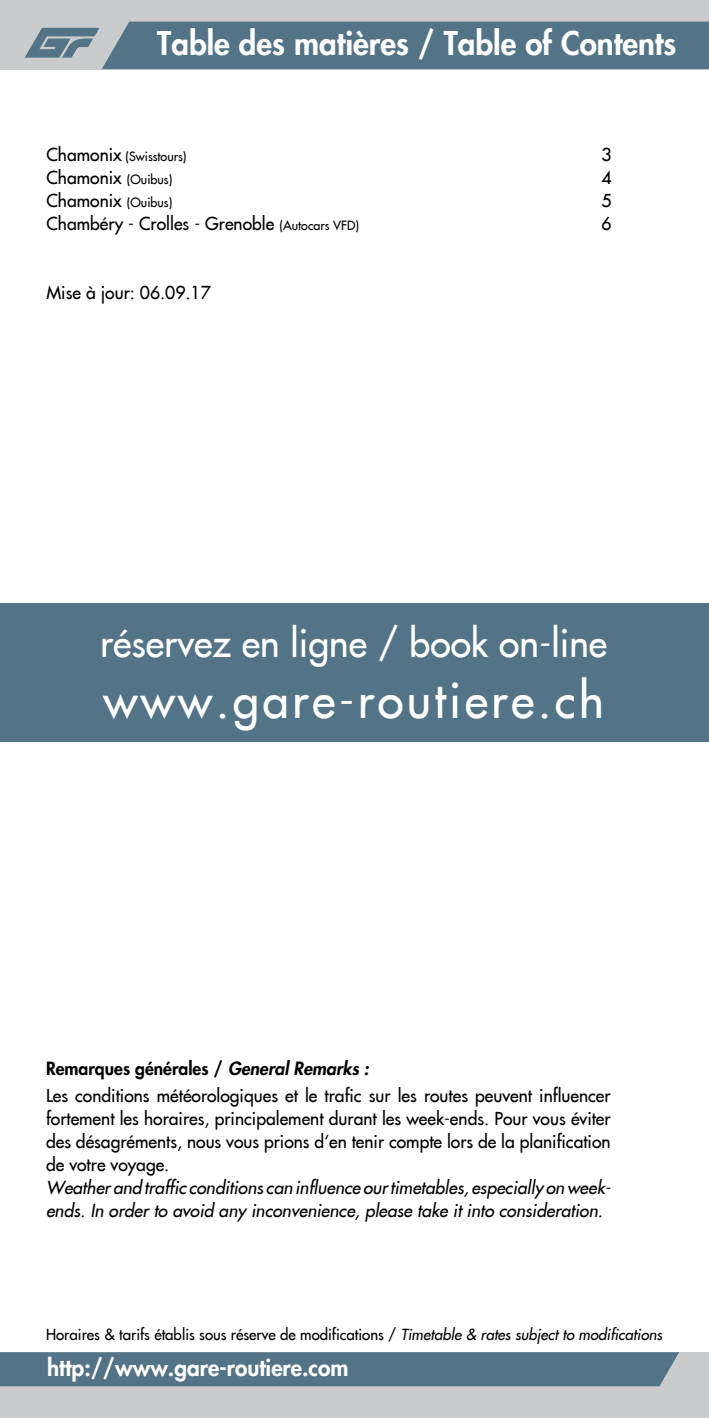
<style>
.page{position:relative;width:709px;height:1418px;background:#fff}
.page>*{position:absolute;margin:0;border:0;box-sizing:border-box;transform-origin:0 0}
.t1{font:47.5px "Futura";letter-spacing:.07em;color:#fff}
.t2{font:37.5px "Futura";color:#fff}
.t3{font:800 31.25px "Futura";color:#fff}
.t4{font:800 22.5px "Futura";color:#fff}
.t5{font:17.5px/23px "Futura";color:#000}
.t6{font:italic 17.5px/23px "Futura";color:#000}
.t7{font:15px "Futura";color:#000}
.t8{font:12.5px "Futura";color:#000}
.s1{font-size:17.5px}
.s2{font-size:12.5px}
.s3{font-weight:800}
.s4{font-weight:800;font-style:italic}
.s5{font-style:italic}
</style>
<div class="page">
<div style="left:0;top:0;width:709px;height:69px;background:#c9cbcd"></div>
<div style="left:0;top:1352px;width:709px;height:65px;background:#c9cbcd"></div>
<div style="left:0;top:1352px;width:679px;height:34px;background:#537486"></div>
<svg style="left:25px;top:22px;width:684px;height:47px;background:#5d7b8c"></svg>
<div style="left:0;top:603px;width:709px;height:138px;background:#537486"></div>
<h3 class="t3" style="left:157px;top:23px;width:520px">Table des matières / Table of Contents</h3>
<p class="t8" style="left:46px;top:148px;width:142px"><span class="s1">Chamonix</span> (Swisstours)</p>
<p class="t5" style="left:601px;top:143px;width:12px">3</p>
<p class="t5" style="left:46px;top:166px;width:127px">Chamonix <span class="s2">(Ouibus)</span></p>
<p class="t5" style="left:601px;top:166px;width:12px">4</p>
<p class="t5" style="left:46px;top:189px;width:127px">Chamonix <span class="s2">(Ouibus)</span></p>
<p class="t5" style="left:601px;top:189px;width:12px">5</p>
<p class="t5" style="left:46px;top:212px;width:314px">Chambéry - Crolles - Grenoble <span class="s2">(Autocars VFD)</span></p>
<p class="t5" style="left:601px;top:212px;width:12px">6</p>
<p class="t5" style="left:46px;top:281px;width:166px">Mise à jour: 06.09.17</p>
<h2 class="t2" style="left:100px;top:620px;width:508px">réservez en ligne / book on-line</h2>
<h1 class="t1" style="left:103px;top:671px;width:502px">www.gare-routiere.ch</h1>
<p class="t5" style="left:46px;top:1054px;width:566px;line-height:27.5px"><span class="s3">Remarques générales /</span> <span class="s4">General Remarks :<br></span>Les conditions météorologiques et le trafic sur les routes peuvent influencer</p>
<p class="t5" style="left:46px;top:1107px;width:566px;text-align:justify">fortement les horaires, principalement durant les week-ends. Pour vous éviter des désagréments, nous vous prions d‘en tenir compte lors de la planification de votre voyage.</p>
<p class="t6" style="left:46px;top:1176px;width:566px">Weather and traffic conditions can influence our timetables, especially on week&shy;ends. In order to avoid any inconvenience, please take it into consideration.</p>
<p class="t7" style="left:46px;top:1325px;width:618px">Horaires &amp; tarifs établis sous réserve de modifications / <span class="s5">Timetable &amp; rates subject to modifications</span></p>
<p class="t4" style="left:47px;top:1353px;width:303px">http://www.gare-routiere.com</p>
</div>
